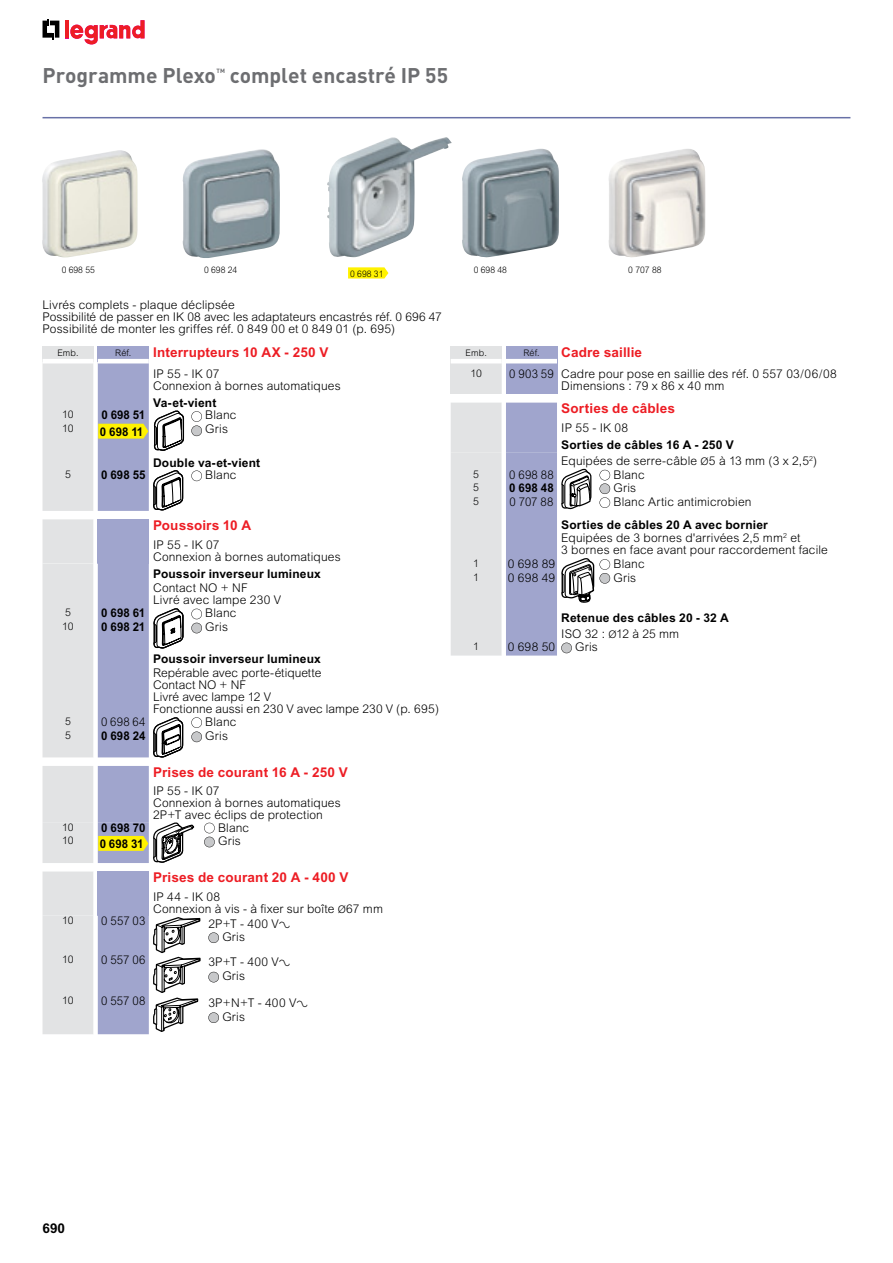
<style>
.page{position:relative;width:893px;height:1263px;background:#fff}
.page>*{position:absolute;margin:0;border:0;box-sizing:border-box;transform-origin:0 0}
.t1{font:700 21px "DIN";color:#6d6e71}
.t2{font:700 13.5px "Arial";letter-spacing:.01em;color:#ed1d24}
.t3{font:700 13.5px "Arial";color:#000}
.t4{font:300 12px/12px "Arial";letter-spacing:.01em;color:#000}
.t5{font:700 12px/15.6px "Arial";letter-spacing:.015em;color:#000}
.t6{font:300 12px/12px "Arial";letter-spacing:.01em;color:#000;scale:.95 1}
.t7{font:700 12px "Arial";letter-spacing:.015em;color:#000;scale:.95 1}
.t8{font:300 10.5px "Arial";letter-spacing:-.02em;color:#000}
.t9{font:300 9px "Arial";color:#000;scale:.95 1}
.t10{font:300 9px "Arial";color:#000}
.t11{font:700 6.15px "DIN";color:#6d6e71}
.s1{font-weight:700}
.s2{font-family:"Legrand 2007";font-weight:400}
.s3{font-weight:300}
</style>
<div class="page">
<hr style="left:43px;top:117px;width:807px;height:1px;background:#6871a7">
<svg style="left:43px;top:19px;width:16px;height:20px"></svg>
<hr style="left:65px;top:20px;width:4px;height:18px;background:#ed1d24">
<svg style="left:70px;top:20px;width:75px;height:25px"></svg>
<img style="left:42px;top:150px;width:96px;height:108px">
<img style="left:182px;top:149px;width:98px;height:109px">
<img style="left:327px;top:137px;width:125px;height:121px">
<img style="left:608px;top:149px;width:98px;height:109px">
<img style="left:462px;top:149px;width:97px;height:108px">
<svg style="left:191px;top:411px;width:11px;height:25px"></svg>
<svg style="left:191px;top:470px;width:11px;height:11px"></svg>
<svg style="left:191px;top:609px;width:11px;height:24px"></svg>
<svg style="left:191px;top:717px;width:11px;height:25px"></svg>
<svg style="left:43px;top:346px;width:141px;height:165px"></svg>
<svg style="left:43px;top:519px;width:141px;height:238px"></svg>
<svg style="left:43px;top:766px;width:172px;height:97px"></svg>
<svg style="left:43px;top:871px;width:176px;height:163px"></svg>
<svg style="left:451px;top:346px;width:107px;height:48px"></svg>
<div style="left:506px;top:366px;width:51px;height:28px;background:#a0a5cd"></div>
<svg style="left:451px;top:403px;width:159px;height:253px"></svg>
<svg style="left:348px;top:267px;width:40px;height:12px"></svg>
<h1 class="t1" style="left:43px;top:62px;width:175px">Programme Plexo</h1>
<p class="t11" style="left:216px;top:66px;width:10px">TM</p>
<h1 class="t1" style="left:230px;top:62px;width:220px">complet encastré IP 55</h1>
<p class="t9" style="left:62px;top:265px;width:37px">0 698 55</p>
<p class="t9" style="left:204px;top:265px;width:37px">0 698 24</p>
<p class="t9" style="left:474px;top:265px;width:37px">0 698 48</p>
<p class="t9" style="left:628px;top:265px;width:37px">0 707 88</p>
<p class="t4" style="left:43px;top:299px;width:401px">Livrés complets - plaque déclipsée<br>Possibilité de passer en IK 08 avec les adaptateurs encastrés réf. 0 696 47<br>Possibilité de monter les griffes réf. 0 849 00 et 0 849 01 (p. 695)</p>
<p class="t10" style="left:57px;top:348px;width:23px">Emb.</p>
<p class="t10" style="left:115px;top:348px;width:18px">Réf.</p>
<p class="t2" style="left:153px;top:344px;width:177px">Interrupteurs 10 AX - 250 V</p>
<p class="t4" style="left:153px;top:368px;width:189px">IP 55 - IK 07<br>Connexion à bornes automatiques</p>
<p class="t5" style="left:153px;top:395px;width:65px">Va-et-vient</p>
<p class="t8" style="left:62px;top:409px;width:13px">10</p>
<p class="t7" style="left:101px;top:408px;width:48px">0 698 51</p>
<p class="t4" style="left:205px;top:409px;width:33px">Blanc</p>
<p class="t8" style="left:62px;top:422px;width:13px">10</p>
<p class="t7" style="left:100px;top:425px;width:47px">0 698 11</p>
<p class="t4" style="left:205px;top:423px;width:24px">Gris</p>
<p class="t5" style="left:153px;top:455px;width:109px">Double va-et-vient</p>
<p class="t8" style="left:65px;top:468px;width:7px">5</p>
<p class="t7" style="left:101px;top:468px;width:48px">0 698 55</p>
<p class="t4" style="left:205px;top:469px;width:33px">Blanc</p>
<p class="t9" style="left:350px;top:268px;width:37px">0 698 31</p>
<p class="t10" style="left:466px;top:348px;width:23px">Emb.</p>
<p class="t10" style="left:523px;top:348px;width:18px">Réf.</p>
<p class="t2" style="left:561px;top:344px;width:82px">Cadre saillie</p>
<p class="t8" style="left:470px;top:367px;width:13px">10</p>
<p class="t6" style="left:561px;top:368px;width:292px;text-indent:-52px">0 903 59 Cadre pour pose en saillie des réf. 0 557 03/06/08<br>Dimensions : 79 x 86 x 40 mm</p>
<p class="t2" style="left:561px;top:401px;width:115px">Sorties de câbles</p>
<p class="t4" style="left:561px;top:422px;width:68px">IP 55 - IK 08</p>
<p class="t4" style="left:561px;top:437px;width:257px;line-height:15.5px"><span class="s1">Sorties de câbles 16 A - 250 V<br></span>Equipées de serre-câble <span class="s2">Ø</span>5 à 13 mm (3 x 2,5<sup>2</sup>)</p>
<p class="t8" style="left:473px;top:468px;width:7px">5</p>
<p class="t6" style="left:509px;top:468px;width:48px">0 698 88</p>
<p class="t4" style="left:613px;top:468px;width:33px">Blanc</p>
<p class="t8" style="left:473px;top:482px;width:7px">5</p>
<p class="t7" style="left:509px;top:481px;width:48px">0 698 48</p>
<p class="t4" style="left:613px;top:482px;width:24px">Gris</p>
<p class="t8" style="left:473px;top:495px;width:7px">5</p>
<p class="t6" style="left:510px;top:496px;width:47px">0 707 88</p>
<p class="t4" style="left:613px;top:496px;width:140px">Blanc Artic antimicrobien</p>
<p class="t4" style="left:561px;top:518px;width:241px;line-height:13.4px"><span class="s1">Sorties de câbles 20 A avec bornier<br></span>Equipées de 3 bornes d'arrivées 2,5 mm<sup>2</sup> et</p>
<p class="t4" style="left:561px;top:544px;width:268px">3 bornes en face avant pour raccordement facile</p>
<p class="t8" style="left:473px;top:557px;width:7px">1</p>
<p class="t4" style="left:508px;top:558px;width:49px">0 698 89</p>
<p class="t4" style="left:613px;top:558px;width:33px">Blanc</p>
<p class="t8" style="left:473px;top:571px;width:7px">1</p>
<p class="t4" style="left:508px;top:572px;width:49px">0 698 49</p>
<p class="t4" style="left:613px;top:572px;width:24px">Gris</p>
<p class="t5" style="left:561px;top:610px;width:169px">Retenue des câbles 20 - 32 A<br><span class="s3">ISO 32 :</span> <span class="s2">Ø</span><span class="s3">12 à 25 mm</span></p>
<p class="t8" style="left:473px;top:640px;width:7px">1</p>
<p class="t4" style="left:508px;top:641px;width:49px">0 698 50</p>
<p class="t4" style="left:575px;top:641px;width:24px">Gris</p>
<p class="t2" style="left:153px;top:517px;width:100px">Poussoirs 10 A</p>
<p class="t4" style="left:153px;top:539px;width:189px">IP 55 - IK 07<br>Connexion à bornes automatiques</p>
<p class="t5" style="left:153px;top:566px;width:169px">Poussoir inverseur lumineux</p>
<p class="t4" style="left:153px;top:581px;width:129px">Contact NO + NF<br>Livré avec lampe 230 V</p>
<p class="t8" style="left:65px;top:606px;width:7px">5</p>
<p class="t7" style="left:101px;top:606px;width:48px">0 698 61</p>
<p class="t4" style="left:205px;top:607px;width:33px">Blanc</p>
<p class="t8" style="left:62px;top:620px;width:13px">10</p>
<p class="t7" style="left:101px;top:620px;width:48px">0 698 21</p>
<p class="t4" style="left:205px;top:621px;width:24px">Gris</p>
<p class="t5" style="left:153px;top:651px;width:169px">Poussoir inverseur lumineux</p>
<p class="t4" style="left:153px;top:666px;width:288px">Repérable avec porte-étiquette<br>Contact NO + NF<br>Livré avec lampe 12 V<br>Fonctionne aussi en 230 V avec lampe 230 V (p. 695)</p>
<p class="t8" style="left:65px;top:715px;width:7px">5</p>
<p class="t6" style="left:101px;top:716px;width:48px">0 698 64</p>
<p class="t4" style="left:205px;top:716px;width:33px">Blanc</p>
<p class="t8" style="left:65px;top:729px;width:7px">5</p>
<p class="t7" style="left:101px;top:729px;width:48px">0 698 24</p>
<p class="t4" style="left:205px;top:730px;width:24px">Gris</p>
<p class="t2" style="left:153px;top:764px;width:196px">Prises de courant 16 A - 250 V</p>
<p class="t4" style="left:153px;top:785px;width:189px">IP 55 - IK 07<br>Connexion à bornes automatiques<br>2P+T avec éclips de protection</p>
<p class="t8" style="left:62px;top:821px;width:13px">10</p>
<p class="t7" style="left:101px;top:820px;width:48px">0 698 70</p>
<p class="t4" style="left:218px;top:821px;width:33px">Blanc</p>
<p class="t8" style="left:62px;top:834px;width:13px">10</p>
<p class="t7" style="left:100px;top:837px;width:48px">0 698 31</p>
<p class="t4" style="left:218px;top:835px;width:24px">Gris</p>
<p class="t2" style="left:153px;top:869px;width:197px">Prises de courant 20 A - 400 V</p>
<p class="t4" style="left:153px;top:891px;width:231px">IP 44 - IK 08<br>Connexion à vis - à fixer sur boîte <span class="s2">Ø</span>67 mm</p>
<p class="t8" style="left:62px;top:914px;width:13px">10</p>
<p class="t6" style="left:101px;top:915px;width:48px">0 557 03</p>
<p class="t4" style="left:222px;top:916px;width:70px;line-height:13.8px;text-indent:-14px">2P+T - 400 V<span class="s2">A<br></span>Gris</p>
<p class="t8" style="left:62px;top:953px;width:13px">10</p>
<p class="t6" style="left:101px;top:954px;width:48px">0 557 06</p>
<p class="t4" style="left:222px;top:955px;width:70px;line-height:13.8px;text-indent:-14px">3P+T - 400 V<span class="s2">A<br></span>Gris</p>
<p class="t8" style="left:62px;top:994px;width:13px">10</p>
<p class="t6" style="left:101px;top:995px;width:48px">0 557 08</p>
<p class="t4" style="left:222px;top:996px;width:88px;line-height:13.8px;text-indent:-14px">3P+N+T - 400 V<span class="s2">A<br></span>Gris</p>
<p class="t3" style="left:43px;top:1220px;width:24px">690</p>
</div>
